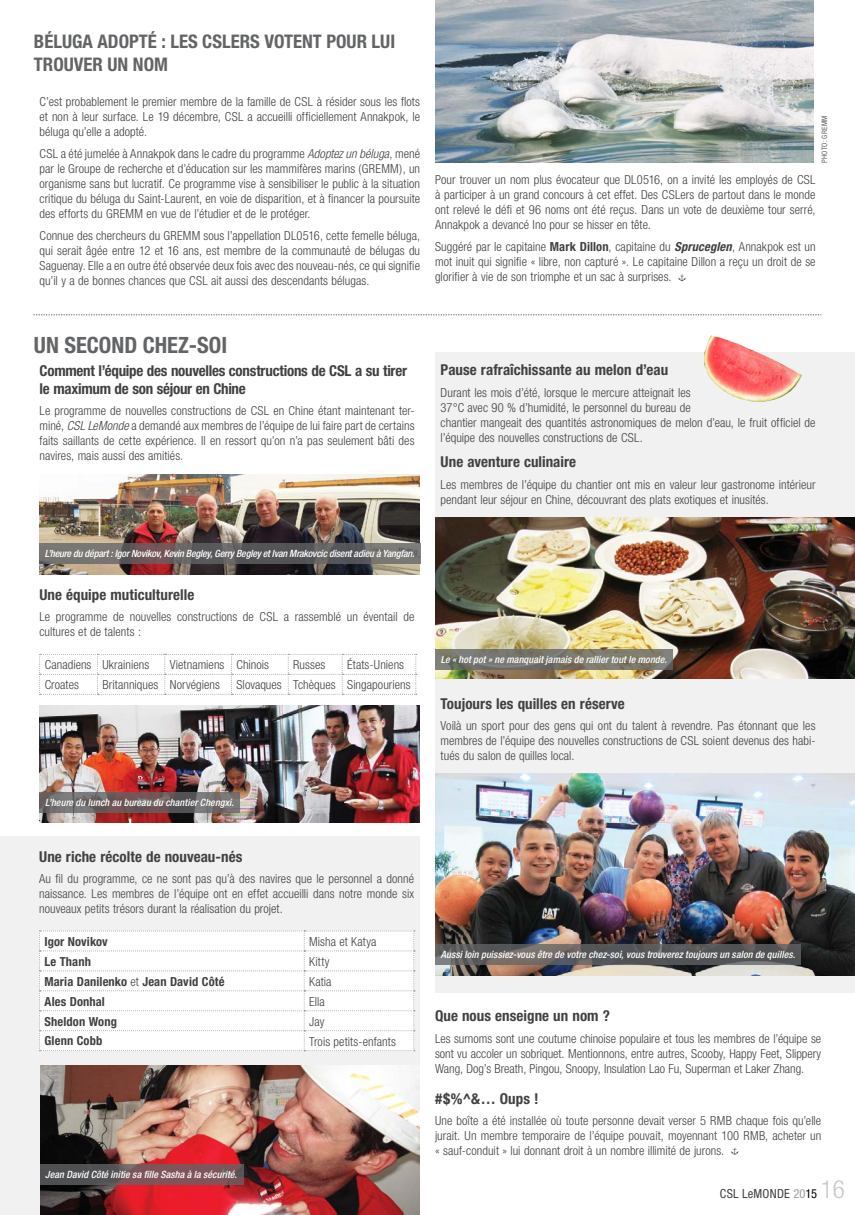
<style>
.page{position:relative;width:855px;height:1215px;background:#fff}
.page>*{position:absolute;margin:0;border:0;box-sizing:border-box;transform-origin:0 0}
.t1{font:700 condensed 22.5px "Helvetica Neue";color:#636466}
.t2{font:700 condensed 18.75px/22.5px "Helvetica Neue";color:#636466}
.t3{font:700 condensed 15px/18px "Helvetica Neue";color:#414042}
.t4{font:300 condensed 12.5px/15px "Helvetica Neue";letter-spacing:.005em;color:#414042;text-align:justify}
.t5{font:700 condensed 12.5px "Helvetica Neue";letter-spacing:.01em;color:#414042}
.t6{font:condensed 12.5px "Helvetica Neue";letter-spacing:.015em;color:#414042}
.t7{font:italic 500 condensed 10px "Helvetica Neue";letter-spacing:.01em;color:#fff}
.t8{font:italic 500 condensed 10px "Helvetica Neue";letter-spacing:-.015em;color:#fff}
.t9{font:condensed 7.5px "Helvetica Neue";letter-spacing:.035em;color:#636466}
.s1{font-style:italic}
.s2{font-weight:700}
.s3{font-weight:700;font-style:italic}
.s4{font-weight:300}
.s5{color:#9d9fa2}
.s6{color:#000}
.s7{font-weight:300;font-size:25px;color:#c7c8ca}
</style>
<div class="page">
<svg style="left:678px;top:274px;width:8px;height:7px"></svg>
<svg style="left:34px;top:315px;width:787px;height:1px"></svg>
<div style="left:0;top:837px;width:420px;height:378px;background:#f1f1f2"></div>
<div style="left:435px;top:352px;width:420px;height:641px;background:#f1f1f2"></div>
<svg style="left:39px;top:654px;width:378px;height:41px"></svg>
<img style="left:435px;top:773px;width:420px;height:202px">
<img style="left:435px;top:518px;width:420px;height:161px">
<img style="left:40px;top:474px;width:380px;height:100px">
<img style="left:40px;top:1065px;width:380px;height:150px">
<img style="left:39px;top:706px;width:381px;height:117px">
<div style="left:39px;top:931px;width:376px;height:120px;background:#fff"></div>
<svg style="left:731px;top:1148px;width:7px;height:7px"></svg>
<svg style="left:40px;top:793px;width:200px;height:20px;background:#6d6464"></svg>
<svg style="left:39px;top:544px;width:381px;height:20px;background:#666262"></svg>
<svg style="left:40px;top:1164px;width:204px;height:20px;background:#6a5356"></svg>
<svg style="left:435px;top:945px;width:366px;height:20px;background:#5d5c5d"></svg>
<svg style="left:435px;top:649px;width:238px;height:20px;background:#79776d"></svg>
<img style="left:435px;top:0;width:378px;height:163px">
<img style="left:705px;top:335px;width:97px;height:67px">
<h2 class="t2" style="left:34px;top:30px;width:363px">BÉLUGA ADOPTÉ : LES CSLERS VOTENT POUR LUI<br>TROUVER UN NOM</h2>
<p class="t4" style="left:40px;top:94px;width:382px">C’est probablement le premier membre de la famille de CSL à résider sous les flots et non à leur surface. Le 19 décembre, CSL a accueilli officiellement Annakpok, le béluga qu’elle a adopté.</p>
<p class="t4" style="left:40px;top:146px;width:382px">CSL a été jumelée à Annakpok dans le cadre du programme <span class="s1">Adoptez un béluga</span>, mené par le Groupe de recherche et d’éducation sur les mammifères marins (GREMM), un organisme sans but lucratif. Ce programme vise à sensibiliser le public à la situation critique du béluga du Saint-Laurent, en voie de disparition, et à financer la poursuite des efforts du GREMM en vue de l’étudier et de le protéger.</p>
<p class="t4" style="left:40px;top:228px;width:382px">Connue des chercheurs du GREMM sous l’appellation DL0516, cette femelle béluga, qui serait âgée entre 12 et 16 ans, est membre de la communauté de bélugas du Saguenay. Elle a en outre été observée deux fois avec des nouveau-nés, ce qui signifie qu’il y a de bonnes chances que CSL ait aussi des descendants bélugas.</p>
<p class="t9" style="left:820px;top:163px;width:49px;rotate:-90deg">PHOTO: GREMM</p>
<p class="t4" style="left:435px;top:172px;width:382px">Pour trouver un nom plus évocateur que DL0516, on a invité les employés de CSL à participer à un grand concours à cet effet. Des CSLers de partout dans le monde ont relevé le défi et 96 noms ont été reçus. Dans un vote de deuxième tour serré, Annakpok a devancé Ino pour se hisser en tête.</p>
<p class="t4" style="left:435px;top:239px;width:382px">Suggéré par le capitaine <span class="s2">Mark Dillon</span>, capitaine du <span class="s3">Spruceglen</span>, Annakpok est un mot inuit qui signifie « libre, non capturé ». Le capitaine Dillon a reçu un droit de se glorifier à vie de son triomphe et un sac à surprises.</p>
<h1 class="t1" style="left:34px;top:332px;width:195px">UN SECOND CHEZ-SOI</h1>
<p class="t3" style="left:40px;top:361px;width:369px">Comment l’équipe des nouvelles constructions de CSL a su tirer le maximum de son séjour en Chine</p>
<p class="t4" style="left:40px;top:403px;width:377px">Le programme de nouvelles constructions de CSL en Chine étant maintenant ter&shy;miné, <span class="s1">CSL LeMonde</span> a demandé aux membres de l’équipe de lui faire part de certains faits saillants de cette expérience. Il en ressort qu’on n’a pas seulement bâti des navires, mais aussi des amitiés.</p>
<p class="t8" style="left:45px;top:548px;width:371px">L’heure du départ : Igor Novikov, Kevin Begley, Gerry Begley et Ivan Mrakovcic disent adieu à Yangfan.</p>
<p class="t3" style="left:39px;top:585px;width:156px">Une équipe muticulturelle</p>
<p class="t4" style="left:39px;top:609px;width:376px">Le programme de nouvelles constructions de CSL a rassemblé un éventail de cultures et de talents :</p>
<p class="t4" style="left:45px;top:657px;width:106px">Canadiens Ukrainiens</p>
<p class="t4" style="left:170px;top:657px;width:101px">Vietnamiens Chinois</p>
<p class="t4" style="left:293px;top:657px;width:34px">Russes</p>
<p class="t4" style="left:347px;top:657px;width:58px">États-Uniens</p>
<p class="t4" style="left:45px;top:677px;width:36px">Croates</p>
<p class="t4" style="left:102px;top:677px;width:119px">Britanniques Norvégiens</p>
<p class="t4" style="left:236px;top:677px;width:176px">Slovaques Tchèques Singapouriens</p>
<p class="t7" style="left:45px;top:797px;width:190px">L’heure du lunch au bureau du chantier Chengxi.</p>
<p class="t3" style="left:39px;top:847px;width:205px">Une riche récolte de nouveau-nés</p>
<p class="t4" style="left:39px;top:871px;width:376px">Au fil du programme, ce ne sont pas qu’à des navires que le personnel a donné naissance. Les membres de l’équipe ont en effet accueilli dans notre monde six nouveaux petits trésors durant la réalisation du projet.</p>
<p class="t5" style="left:44px;top:934px;width:65px">Igor Novikov</p>
<p class="t4" style="left:309px;top:934px;width:69px">Misha et Katya</p>
<p class="t5" style="left:44px;top:954px;width:48px">Le Thanh</p>
<p class="t4" style="left:309px;top:954px;width:22px">Kitty</p>
<p class="t5" style="left:44px;top:974px;width:182px">Maria Danilenko <span class="s4">et</span> Jean David Côté</p>
<p class="t4" style="left:309px;top:974px;width:24px">Katia</p>
<p class="t5" style="left:44px;top:994px;width:62px">Ales Donhal</p>
<p class="t4" style="left:309px;top:994px;width:17px">Ella</p>
<p class="t5" style="left:44px;top:1013px;width:74px">Sheldon Wong</p>
<p class="t4" style="left:309px;top:1014px;width:17px">Jay</p>
<p class="t5" style="left:44px;top:1033px;width:59px">Glenn Cobb</p>
<p class="t4" style="left:309px;top:1034px;width:88px">Trois petits-enfants</p>
<p class="t7" style="left:45px;top:1168px;width:193px">Jean David Côté initie sa fille Sasha à la sécurité.</p>
<p class="t3" style="left:441px;top:361px;width:229px">Pause rafraîchissante au melon d’eau</p>
<p class="t4" style="left:441px;top:385px;width:376px;text-align:left">Durant les mois d’été, lorsque le mercure atteignait les<br>37°C avec 90 % d’humidité, le personnel du bureau de<br>chantier mangeait des quantités astronomiques de melon d’eau, le fruit officiel de l’équipe des nouvelles constructions de CSL.</p>
<p class="t3" style="left:441px;top:452px;width:137px">Une aventure culinaire</p>
<p class="t4" style="left:441px;top:477px;width:376px">Les membres de l’équipe du chantier ont mis en valeur leur gastronome intérieur pendant leur séjour en Chine, découvrant des plats exotiques et inusités.</p>
<p class="t7" style="left:441px;top:653px;width:228px">Le « hot pot » ne manquait jamais de rallier tout le monde.</p>
<p class="t3" style="left:441px;top:694px;width:186px">Toujours les quilles en réserve</p>
<p class="t4" style="left:441px;top:718px;width:376px">Voilà un sport pour des gens qui ont du talent à revendre. Pas étonnant que les membres de l’équipe des nouvelles constructions de CSL soient devenus des habi&shy;tués du salon de quilles local.</p>
<p class="t7" style="left:441px;top:949px;width:356px">Aussi loin puissiez-vous être de votre chez-soi, vous trouverez toujours un salon de quilles.</p>
<p class="t3" style="left:435px;top:1007px;width:176px">Que nous enseigne un nom ?</p>
<p class="t4" style="left:435px;top:1031px;width:388px">Les surnoms sont une coutume chinoise populaire et tous les membres de l’équipe se sont vu accoler un sobriquet. Mentionnons, entre autres, Scooby, Happy Feet, Slippery Wang, Dog’s Breath, Pingou, Snoopy, Insulation Lao Fu, Superman et Laker Zhang.</p>
<p class="t3" style="left:435px;top:1089px;width:105px">#$%^&amp;… Oups !</p>
<p class="t4" style="left:435px;top:1113px;width:388px">Une boîte a été installée où toute personne devait verser 5 RMB chaque fois qu’elle jurait. Un membre temporaire de l’équipe pouvait, moyennant 100 RMB, acheter un « sauf-conduit » lui donnant droit à un nombre illimité de jurons.</p>
<p class="t6" style="left:720px;top:1186px;width:127px">CSL LeMONDE <span class="s5">20</span><span class="s6">15</span> <span class="s7">16</span></p>
</div>
